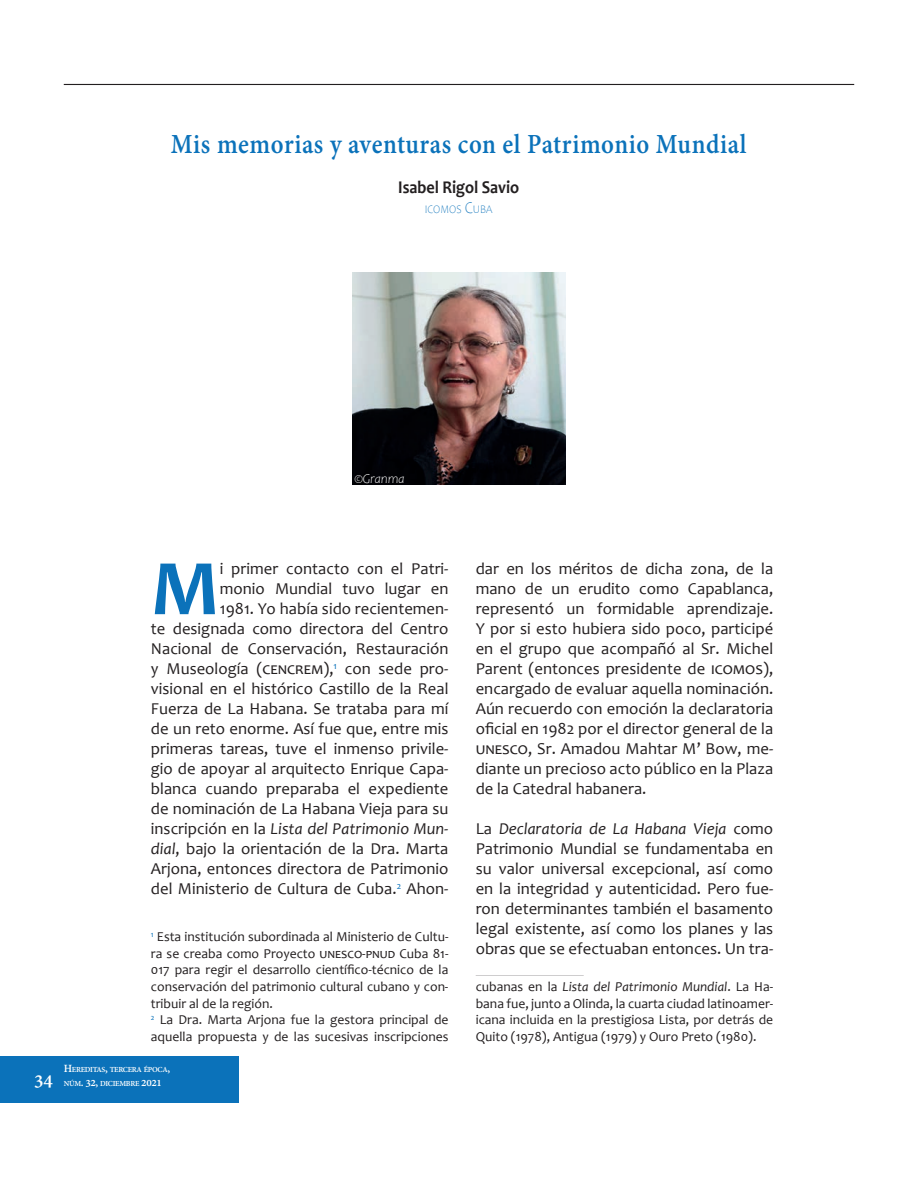
<style>
.page{position:relative;width:918px;height:1188px;background:#fff}
.page>*{position:absolute;margin:0;border:0;box-sizing:border-box;transform-origin:0 0}
.Inicio_párr__artícul{font:700 79.65px "Candara";color:#0b72ba}
.Cabezas_CMT{font:700 30px "Adobe Devanagari";letter-spacing:.02em;color:#0b72ba;scale:.9 1}
.t1{font:700 21px "Adobe Devanagari";color:#fff}
.Autor_CMT{font:700 18px "Candara";color:#231f20;scale:.9 1}
.Inicio_párr__artícul-2{font:16.65px/20px "Candara";color:#231f20;text-align:right}
.Párr_normal_CMT{font:16.65px/20px "Candara";color:#231f20;text-align:justify}
.Nota_a_pie_CMT{font:13.65px/16.6px "Candara";color:#231f20;text-align:justify}
.Pie_de_figura_CMT{font:italic 300 13.5px "Candara";letter-spacing:-.01em;color:#fff}
.Adscripción_CMT{font:300 11.55px "Candara";color:#0b72ba;scale:.9 1}
.t2{font:700 8.4px/14.4px "Adobe Devanagari";letter-spacing:-.035em;color:#fff}
.s1{font-size:16.5px}
.s2{font-style:italic}
.s3{font-size:12px}
</style>
<div class="page">
<div style="left:0;top:1057px;width:238px;height:46px;background:#0b72ba"></div>
<hr style="left:64px;top:84px;width:790px;height:1px;background:#231f20">
<img style="left:353px;top:272px;width:212px;height:213px">
<p class="Cabezas_CMT" style="left:171px;top:127px;width:641px">Mis memorias y aventuras con el Patrimonio Mundial</p>
<p class="Autor_CMT" style="left:398px;top:176px;width:136px">Isabel Rigol Savio</p>
<p class="Adscripción_CMT" style="left:425px;top:203px;width:77px">ICOMOS <span class="s1">C</span>UBA</p>
<p class="Pie_de_figura_CMT" style="left:355px;top:471px;width:51px">©Granma</p>
<p class="Inicio_párr__artícul-2" style="left:151px;top:559px;width:299px">i primer contacto con el Patri-<br>monio Mundial tuvo lugar en<br>1981. Yo había sido recientemen-<br>te designada como directora del Centro Nacional de Conservación, Restauración y Museología (cencrem),<sup>1</sup> con sede pro&shy;visional en el histórico Castillo de la Real Fuerza de La Habana. Se trataba para mí de un reto enorme. Así fue que, entre mis primeras tareas, tuve el inmenso privile&shy;gio de apoyar al arquitecto Enrique Capa&shy;blanca cuando preparaba el expediente de nominación de La Habana Vieja para su inscripción en la <span class="s2">Lista del Patrimonio Mun&shy;dial</span>, bajo la orientación de la Dra. Marta Arjona, entonces directora de Patrimonio del Ministerio de Cultura de Cuba.<sup>2</sup> Ahon-</p>
<p class="Nota_a_pie_CMT" style="left:151px;top:928px;width:299px"><sup>1</sup> Esta institución subordinada al Ministerio de Cultu&shy;ra se creaba como Proyecto unesco-pnud Cuba 81- 017 para regir el desarrollo científico-técnico de la conservación del patrimonio cultural cubano y con&shy;tribuir al de la región.</p>
<p class="Nota_a_pie_CMT" style="left:151px;top:1012px;width:299px"><sup>2</sup> La Dra. Marta Arjona fue la gestora principal de aquella propuesta y de las sucesivas inscripciones</p>
<p class="Inicio_párr__artícul" style="left:151px;top:538px;width:70px">M</p>
<p class="t1" style="left:34px;top:1068px;width:20px">34</p>
<p class="t2" style="left:64px;top:1063px;width:108px"><span class="s3">H</span>EREDITAS<span class="s3">,</span> TERCERA ÉPOCA<span class="s3">,<br></span>NÚM<span class="s3">. 32,</span> DICIEMBRE <span class="s3">2021</span></p>
<p class="Inicio_párr__artícul-2" style="left:476px;top:559px;width:299px;text-align:justify">dar en los méritos de dicha zona, de la mano de un erudito como Capablanca, representó un formidable aprendizaje.<br>Y por si esto hubiera sido poco, participé en el grupo que acompañó al Sr. Michel Parent (entonces presidente de icomos), encargado de evaluar aquella nominación.<br>Aún recuerdo con emoción la declaratoria oficial en 1982 por el director general de la unesco, Sr. Amadou Mahtar M’ Bow, me&shy;diante un precioso acto público en la Plaza de la Catedral habanera.</p>
<p class="Párr_normal_CMT" style="left:476px;top:819px;width:299px">La <span class="s2">Declaratoria de La Habana Vieja</span> como Patrimonio Mundial se fundamentaba en su valor universal excepcional, así como en la integridad y autenticidad. Pero fue&shy;ron determinantes también el basamento legal existente, así como los planes y las obras que se efectuaban entonces. Un tra-</p>
<p class="Nota_a_pie_CMT" style="left:476px;top:978px;width:299px">cubanas en la <span class="s2">Lista del Patrimonio Mundial</span>. La Ha&shy;bana fue, junto a Olinda, la cuarta ciudad latinoamer&shy;icana incluida en la prestigiosa Lista, por detrás de Quito (1978), Antigua (1979) y Ouro Preto (1980).</p>
</div>
